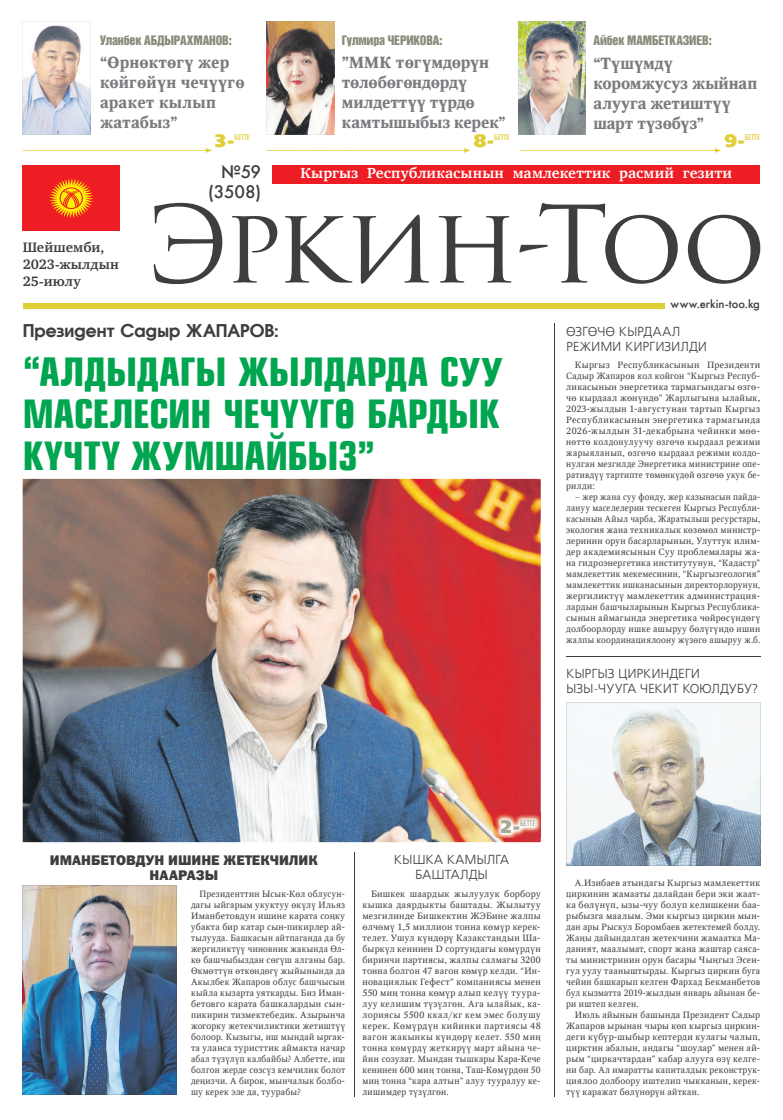
<style>
.page{position:relative;width:783px;height:1120px;background:#fff}
.page>*{position:absolute;margin:0;border:0;box-sizing:border-box;transform-origin:0 0}
.t1{font:700 38px/42px "Q3 Europe Cond";color:#00a54f;text-align:justify}
.t2{font:700 18px "Forward V2";letter-spacing:.005em;color:#3e3e3f}
.t3{font:18px "Q3 Futuris C";letter-spacing:-.015em;color:#3e3e3f}
.t4{font:18px "Q3 Free Set Black C";color:#e0ce35}
.t5{font:18px "Q3 Free Set Black C";color:#a6a995}
.t6{font:700 16px/20px "Q3 Octava C";color:#7a7c7f}
.t7{font:700 15px "Q3 Charter C";letter-spacing:.01em;color:#fff}
.t8{font:14px/15px "Q3 Franklin Gothic Heavy C";letter-spacing:-.005em;color:#3e3e3f;text-align:center}
.t9{font:700 14px/16.8px "Q3 Charter C";letter-spacing:.01em;color:#3e3e3f}
.t10{font:13px/15px "Q3 Free Set C";letter-spacing:-.01em;color:#3e3e3f}
.t11{font:12px "Q3 Helvetica Inserat Cyrillic";letter-spacing:-.015em;color:#898c7b}
.t12{font:12px "Q3 Futuris C";letter-spacing:.005em;color:#3e3e3f}
.t13{font:9px/11px "Q3 Octava C";letter-spacing:.03em;color:#3e3e3f;text-align:justify}
.t14{font:9px/11px "Q3 Octava C";letter-spacing:.03em;color:#3e3e3f;text-align:justify;scale:1.05 1}
.t15{font:9px/11px "Q3 Octava C";letter-spacing:.03em;color:#3e3e3f;text-align:justify;scale:.96 1}
.t16{font:8px "Q3 DIN Condensed";color:#e0ce35}
.t17{font:8px "Q3 DIN Condensed";color:#a6a995}
</style>
<div class="page">
<hr style="left:23px;top:150px;width:184px;height:1px;background:#e0ce35">
<svg style="left:205px;top:148px;width:7px;height:5px"></svg>
<img style="left:518px;top:21px;width:67px;height:114px">
<hr style="left:266px;top:150px;width:199px;height:1px;background:#e0ce35">
<svg style="left:463px;top:148px;width:7px;height:5px"></svg>
<hr style="left:519px;top:150px;width:196px;height:1px;background:#e0ce35">
<svg style="left:714px;top:148px;width:6px;height:5px"></svg>
<img style="left:266px;top:21px;width:68px;height:114px">
<img style="left:23px;top:21px;width:68px;height:114px">
<div style="left:272px;top:165px;width:488px;height:18px;background:#ee1d23"></div>
<div style="left:23px;top:165px;width:97px;height:65px;background:#ee1d23"></div>
<svg style="left:50px;top:179px;width:43px;height:39px"></svg>
<svg style="left:154px;top:203px;width:606px;height:81px"></svg>
<div style="left:24px;top:303px;width:640px;height:5px;background:#e0ce35"></div>
<hr style="left:554px;top:323px;width:1px;height:773px;background:#3e3e3f">
<img style="left:23px;top:479px;width:517px;height:363px">
<img style="left:23px;top:885px;width:154px;height:209px">
<hr style="left:566px;top:657px;width:194px;height:1px;background:#3e3e3f">
<svg style="left:566px;top:703px;width:194px;height:163px"></svg>
<hr style="left:354px;top:852px;width:1px;height:244px;background:#3e3e3f">
<svg style="left:540px;top:812px;width:1px;height:26px"></svg>
<img style="left:493px;top:812px;width:47px;height:26px">
<h3 class="t11" style="left:100px;top:33px;width:133px">Уланбек АБДЫРАХМАНОВ:</h3>
<h3 class="t11" style="left:342px;top:33px;width:102px">Гїлмира ЧЕРИКОВА:</h3>
<h3 class="t11" style="left:593px;top:33px;width:120px">Айбек МАМБЕТКАЗИЕВ:</h3>
<h3 class="t6" style="left:100px;top:53px;width:146px">“Єрнєктєгї жер кєйгєйїн чечїїгє аракет кылып жатабыз”</h3>
<h3 class="t6" style="left:342px;top:53px;width:165px">”ММК тєгїмдєрїн тєлєбєгєндєрдї милдеттїї тїрдє камтышыбыз керек”</h3>
<h3 class="t6" style="left:593px;top:54px;width:165px">“Тїшїмдї коромжусуз жыйнап алууга жетиштїї шарт тїзєбїз”</h3>
<h2 class="t4" style="left:473px;top:130px;width:22px">8-</h2>
<p class="t16" style="left:494px;top:133px;width:17px">БЕТТЕ</p>
<h2 class="t4" style="left:724px;top:130px;width:22px">9-</h2>
<p class="t16" style="left:744px;top:133px;width:17px">БЕТТЕ</p>
<h2 class="t4" style="left:214px;top:130px;width:22px">3-</h2>
<p class="t16" style="left:234px;top:133px;width:17px">БЕТТЕ</p>
<h3 class="t9" style="left:23px;top:239px;width:98px">Шейшемби,<br>2023-жылдын<br>25-июлу</h3>
<h2 class="t3" style="left:221px;top:160px;width:42px">№59</h2>
<h3 class="t7" style="left:300px;top:165px;width:433px">Кыргыз Республикасынын мамлекеттик расмий гезити</h3>
<h2 class="t3" style="left:208px;top:180px;width:54px">(3508)</h2>
<h3 class="t12" style="left:670px;top:297px;width:91px">www.erkin-too.kg</h3>
<h2 class="t2" style="left:23px;top:321px;width:257px">Президент Садыр ЖАПАРОВ:</h2>
<h1 class="t1" style="left:23px;top:350px;width:481px">“АЛДЫДАГЫ ЖЫЛДАРДА СУУ МАСЕЛЕСИН ЧЕЧЇЇГЄ БАРДЫК КЇЧТЇ ЖУМШАЙБЫЗ”</h1>
<h3 class="t10" style="left:566px;top:324px;width:142px">ЄЗГЄЧЄ КЫРДААЛ<br>РЕЖИМИ КИРГИЗИЛДИ</h3>
<p class="t14" style="left:566px;top:359px;width:186px;text-indent:9px">Кыргыз Республикасынын Президенти Садыр Жапаров кол койгон “Кыргыз Респуб&shy;ликасынын энергетика тармагындагы єзгє&shy;чє кырдаал жєнїндє” Жарлыгына ылайык, 2023-жылдын 1-августунан тартып Кыргыз Республикасынын энергетика тармагында 2026-жылдын 31-декабрына чейинки мєє&shy;нєттє колдонулуучу єзгєчє кырдаал режими жарыяланып, єзгєчє кырдаал режими колдо&shy;нулган мезгилде Энергетика министрине опе&shy;ративдїї тартипте тємєнкїдєй єзгєчє укук бе&shy;рилди:</p>
<p class="t15" style="left:566px;top:491px;width:203px;text-indent:9px">– жер жана суу фонду, жер казынасын пайда&shy;лануу маселелерин тескеген Кыргыз Республи&shy;касынын Айыл чарба, Жаратылыш ресурстары, экология жана техникалык кєзємєл министр&shy;леринин орун басарларынын, Улуттук илим&shy;дер академиясынын Суу проблемалары жа&shy;на гидроэнергетика институтунун, “Кадастр” мамлекеттик мекемесинин, “Кыргызгеология” мамлекеттик ишканасынын директорлорунун, жергиликтїї мамлекеттик администрация&shy;лардын башчыларынын Кыргыз Республика&shy;сынын аймагында энергетика чєйрєсїндєгї долбоорлорду ишке ашыруу бєлїгїндє ишин жалпы координациялоону жїзєгє ашыруу ж.б.</p>
<h3 class="t10" style="left:566px;top:667px;width:193px">КЫРГЫЗ ЦИРКИНДЕГИ<br>ЫЗЫ-ЧУУГА ЧЕКИТ КОЮЛДУБУ?</h3>
<h3 class="t8" style="left:50px;top:852px;width:269px">ИМАНБЕТОВДУН ИШИНЕ ЖЕТЕКЧИЛИК<br>НААРАЗЫ</h3>
<p class="t13" style="left:191px;top:888px;width:156px;text-indent:9px">Президенттин Ысык-Кєл облусун&shy;дагы ыйгарым укуктуу єкїлї Ильяз Иманбетовдун ишине карата соўку убакта бир катар сын-пикирлер ай&shy;тылууда. Башкасын айтпаганда да бу жергиликтїї чиновник жакында Єл&shy;кє башчыбыздан сєгїш алганы бар.<br>Єкмєттїн єткєндєгї жыйынында да Акылбек Жапаров облус башчысын кыйла кызарта уяткарды. Биз Иман&shy;бетовго карата башкалардын сын&shy;пикирин тизмектебедик. Азырынча жогорку жетекчиликтики жетиштїї болоор. Кызыгы, иш мындай ыргак&shy;та уланса туристтик аймакта начар абал тїзїлїп калбайбы? Албетте, иш болгон жерде сєзсїз кемчилик болот деўизчи. А бирок, мынчалык болбо&shy;шу керек эле да, туурабы?</p>
<h2 class="t5" style="left:499px;top:816px;width:22px">2-</h2>
<p class="t17" style="left:520px;top:819px;width:17px">БЕТТЕ</p>
<h3 class="t10" style="left:394px;top:853px;width:117px;text-align:center">КЫШКА КАМЫЛГА<br>БАШТАЛДЫ</h3>
<p class="t14" style="left:362px;top:889px;width:171px;text-indent:9px">Бишкек шаардык жылуулук борбору кышка даярдыкты баштады. Жылытуу мезгилинде Бишкектин ЖЭБине жалпы єлчємї 1,5 миллион тонна кємїр керек&shy;телет. Ушул кїндєрї Казакстандын Ша&shy;быркїл кенинен D сортундагы кємїрдїн биринчи партиясы, жалпы салмагы 3200 тонна болгон 47 вагон кємїр келди. “Ин&shy;новациялык Гефест” компаниясы менен 550 миў тонна кємїр алып келїї туура&shy;луу келишим тїзїлгєн. Ага ылайык, ка&shy;лориясы 5500 ккал/кг кем эмес болушу керек. Кємїрдїн кийинки партиясы 48 вагон жакынкы кїндєрї келет. 550 миў тонна кємїрдї жеткирїї март айына че&shy;йин созулат. Мындан тышкары Кара-Кече кенинен 600 миў тонна, Таш-Кємїрдєн 50 миў тонна “кара алтын” алуу тууралуу ке&shy;лишимдер тїзїлгєн.</p>
<p class="t13" style="left:566px;top:878px;width:195px;text-indent:9px">А.Изибаев атындагы Кыргыз мамлекеттик циркинин жамааты далайдан бери эки жаат&shy;ка бєлїнїп, ызы-чуу болуп келишкени баа&shy;рыбызга маалым. Эми кыргыз циркин мын&shy;дан ары Рыскул Боромбаев жетектемей болду.<br>Жаўы дайындалган жетекчини жамаатка Ма&shy;даният, маалымат, спорт жана жаштар саяса&shy;ты министринин орун басары Чыўгыз Эсен&shy;гул уулу тааныштырды. Кыргыз циркин буга чейин башкарып келген Фархад Бекманбетов бул кызматта 2019-жылдын январь айынан бе&shy;ри иштеп келген.</p>
<p class="t13" style="left:566px;top:1010px;width:195px;text-indent:9px">Июль айынын башында Президент Садыр Жапаров ырынан чыры кєп кыргыз циркин&shy;деги кїбїр-шыбыр кептерди кулагы чалып, цирктин абалын, андагы “шоулар” менен ай&shy;рым “циркачтардан” кабар алууга єзї келге&shy;ни бар. Ал имаратты капиталдык реконструк&shy;циялоо долбоору иштелип чыкканын, керек&shy;тїї каражат бєлїнєрїн айткан.</p>
</div>
